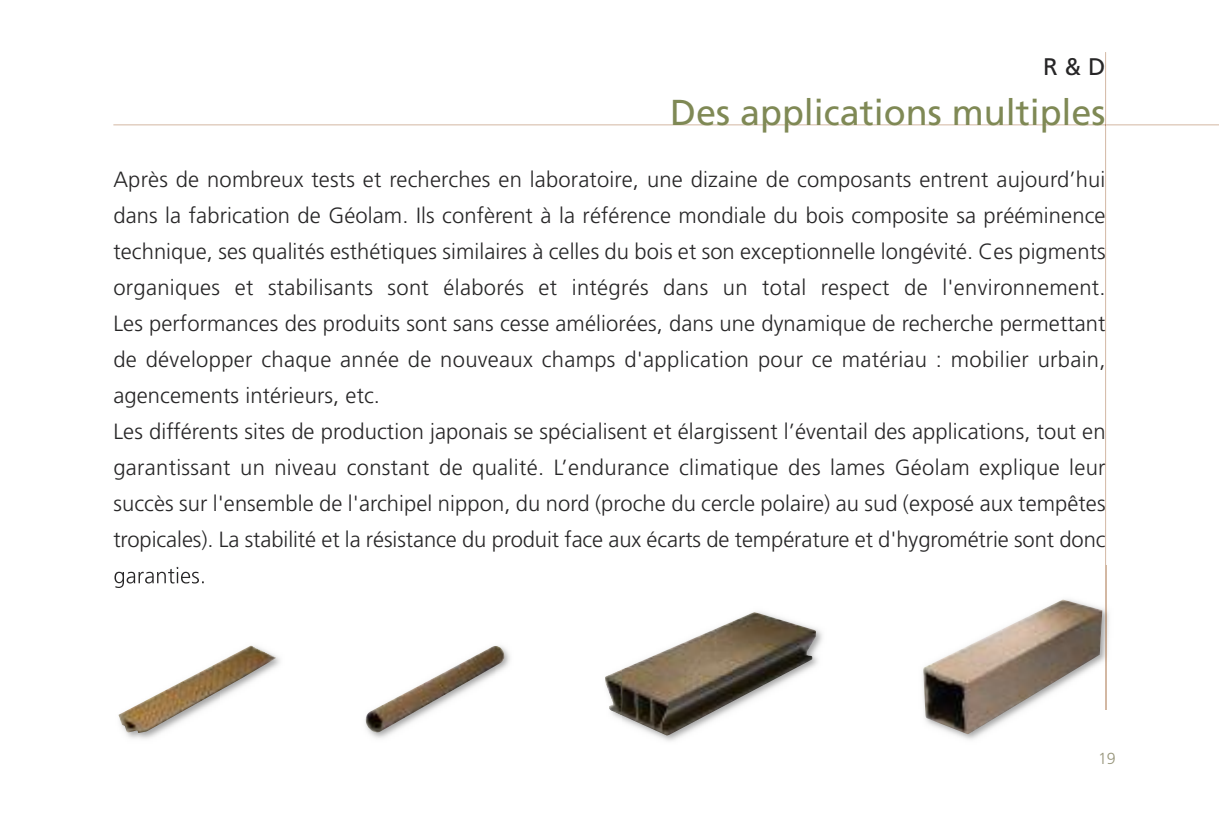
<style>
.page{position:relative;width:1219px;height:823px;background:#fff}
.page>*{position:absolute;margin:0;border:0;box-sizing:border-box;transform-origin:0 0}
.t1{font:36px "Frutiger";color:#7f8955}
.t2{font:24px "Frutiger";color:#272627}
.t3{font:300 22px/36px "Frutiger";letter-spacing:.005em;color:#272627}
.t4{font:300 16px "Frutiger";color:#98967c}
</style>
<div class="page">
<img style="left:951px;top:565px;width:158px;height:175px">
<img style="left:923px;top:599px;width:179px;height:134px">
<img style="left:622px;top:612px;width:194px;height:123px">
<img style="left:605px;top:669px;width:17px;height:46px">
<img style="left:365px;top:645px;width:140px;height:88px">
<hr style="left:1105px;top:125px;width:1px;height:440px;background:#d3b8a3">
<hr style="left:1105px;top:52px;width:1px;height:72px;background:#d3b8a3">
<img style="left:1105px;top:565px;width:1px;height:144px">
<hr style="left:113px;top:124px;width:992px;height:1px;background:#d3b8a3">
<hr style="left:1106px;top:124px;width:113px;height:1px;background:#d3b8a3">
<img style="left:114px;top:568px;width:90px;height:19px">
<img style="left:118px;top:645px;width:158px;height:87px">
<p class="t2" style="left:1043px;top:57px;width:64px">R&amp;D</p>
<h1 class="t1" style="left:670px;top:98px;width:437px">Des applications multiples</h1>
<p class="t3" style="left:113px;top:163px;width:994px">Après de nombreux tests et recherches en laboratoire, une dizaine de composants entrent aujourd’hui dans la fabrication de Géolam. Ils confèrent à la référence mondiale du bois composite sa prééminence technique, ses qualités esthétiques similaires à celles du bois et son exceptionnelle longévité. Ces pigments organiques et stabilisants sont élaborés et intégrés dans un total respect de l'environnement.<br>Les performances des produits sont sans cesse améliorées, dans une dynamique de recherche permettant de développer chaque année de nouveaux champs d'application pour ce matériau : mobilier urbain, agencements intérieurs, etc.<br>Les différents sites de production japonais se spécialisent et élargissent l’éventail des applications, tout en garantissant un niveau constant de qualité. L’endurance climatique des lames Géolam explique leur succès sur l'ensemble de l'archipel nippon, du nord (proche du cercle polaire) au sud (exposé aux tempêtes tropicales). La stabilité et la résistance du produit face aux écarts de température et d'hygrométrie sont donc</p>
<p class="t4" style="left:1098px;top:751px;width:19px">19</p>
</div>
